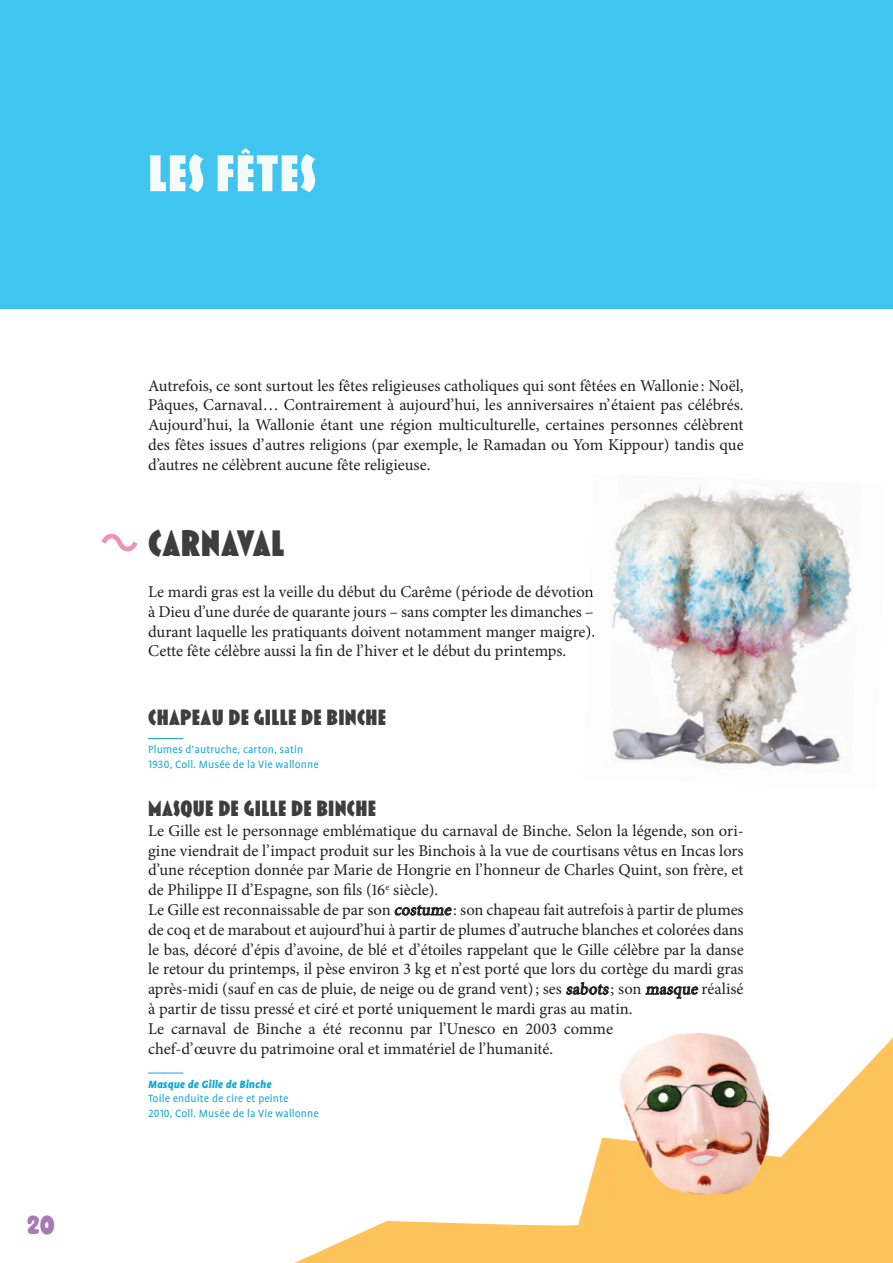
<style>
.page{position:relative;width:893px;height:1263px;background:#fff}
.page>*{position:absolute;margin:0;border:0;box-sizing:border-box;transform-origin:0 0}
.t1{font:900 52.5px "Blakely";letter-spacing:.015em;color:#f4fbfa}
.t2{font:900 37.5px "Blakely";letter-spacing:.015em;color:#3e3e3f}
.t3{font:30px "Painde Mie";color:#a67ab5}
.t4{font:900 22.5px "Blakely";letter-spacing:.015em;color:#3e3e3f}
.t5{font:16.5px/19.8px "Minion Pro";letter-spacing:-.005em;color:#231f20;text-align:justify}
.t6{font:12px/14.4px "Profile OT";letter-spacing:.01em;color:#13a8d5}
.t7{font:italic 900 12px "Profile OT";letter-spacing:.01em;color:#13a8d5}
</style>
<div class="page">
<svg style="left:294px;top:1037px;width:599px;height:226px"></svg>
<div style="left:0;top:0;width:893px;height:308px;background:#40c4f0"></div>
<hr style="left:148px;top:738px;width:35px;height:1px;background:#13a8d5">
<hr style="left:148px;top:1073px;width:35px;height:1px;background:#13a8d5">
<svg style="left:101px;top:533px;width:37px;height:18px"></svg>
<img style="left:612px;top:485px;width:240px;height:282px">
<img style="left:589px;top:589px;width:5px;height:8px">
<img style="left:588px;top:626px;width:7px;height:12px">
<img style="left:615px;top:1032px;width:158px;height:107px">
<img style="left:615px;top:1139px;width:158px;height:66px">
<h3 class="t3" style="left:27px;top:1209px;width:29px">20</h3>
<h1 class="t1" style="left:148px;top:148px;width:170px">LES FÊTES</h1>
<p class="t5" style="left:148px;top:376px;width:597px">Autrefois, ce sont surtout les fêtes religieuses catholiques qui sont fêtées en Wallonie : Noël, Pâques, Carnaval… Contrairement à aujourd’hui, les anniversaires n’ étaient pas célébrés.<br>Aujourd’hui, la Wallonie étant une région multiculturelle, certaines personnes célèbrent des fêtes issues d’ autres religions (par exemple, le Ramadan ou Yom Kippour) tandis que d’autres ne célèbrent aucune fête religieuse.</p>
<h2 class="t2" style="left:148px;top:525px;width:138px">CARNAVAL</h2>
<p class="t5" style="left:148px;top:582px;width:448px">Le mardi gras est la veille du début du Carême (période de dévotion à Dieu d’une durée de quarante jours – sans compter les dimanches – durant laquelle les pratiquants doivent notamment manger maigre).<br>Cette fête célèbre aussi la fin de l’ hiver et le début du printemps.</p>
<h3 class="t4" style="left:148px;top:706px;width:240px">CHAPEAU DE GILLE DE BINCHE</h3>
<p class="t6" style="left:148px;top:743px;width:172px">Plumes d’autruche, carton, satin<br>1930, Coll. Musée de la Vie wallonne</p>
<h3 class="t4" style="left:148px;top:797px;width:230px">MASQUE DE GILLE DE BINCHE</h3>
<p class="t5" style="left:148px;top:821px;width:597px;text-align:left">Le Gille est le personnage emblématique du carnaval de Binche. Selon la légende, son ori&shy;gine viendrait de l’ impact produit sur les Binchois à la vue de courtisans vêtus en Incas lors d’une réception donnée par Marie de Hongrie en l’ honneur de Charles Quint, son frère, et de Philippe II d’Espagne, son fils (16<sup>e</sup> siècle).<br>Le Gille est reconnaissable de par son costume : son chapeau fait autrefois à partir de plumes de coq et de marabout et aujourd’hui à partir de plumes d’ autruche blanches et colorées dans le bas, décoré d’ épis d’ avoine, de blé et d’ étoiles rappelant que le Gille célèbre par la danse le retour du printemps, il pèse environ 3 kg et n’ est porté que lors du cortège du mardi gras après-midi (sauf en cas de pluie, de neige ou de grand vent) ; ses sabots ; son masque réalisé à partir de tissu pressé et ciré et porté uniquement le mardi gras au matin.<br>Le carnaval de Binche a été reconnu par l’Unesco en 2003 comme<br>chef-d’ œuvre du patrimoine oral et immatériel de l’humanité.</p>
<p class="t7" style="left:148px;top:1077px;width:125px">Masque de Gille de Binche</p>
<p class="t6" style="left:148px;top:1091px;width:172px">Toile enduite de cire et peinte<br>2010, Coll. Musée de la Vie wallonne</p>
</div>
